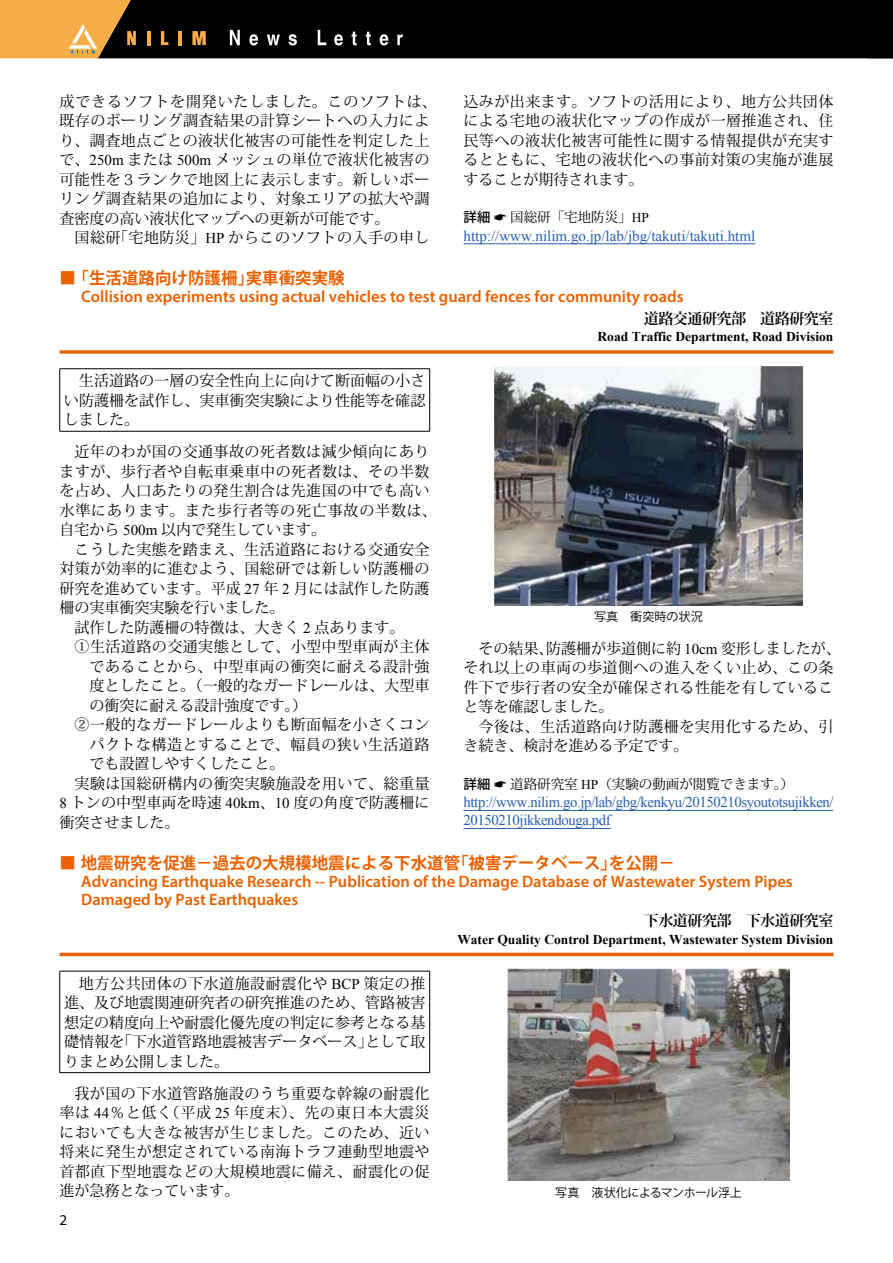
<style>
.page{position:relative;width:893px;height:1263px;background:#fff}
.page>*{position:absolute;margin:0;border:0;box-sizing:border-box;transform-origin:0 0}
.t1{font:600 16.5px/18px "Myriad Pro";color:#eb6100}
.t2{font:700 16.5px "Koz Go Pro";color:#eb6100}
.t3{font:15px/19.5px "Koz Min Pro";letter-spacing:.03em;color:#000;text-align:justify}
.t4{font:15px/18px "Times New Roman";letter-spacing:-.025em;color:#2660ad}
.t5{font:15px "Koz Min Pro";letter-spacing:.01em;color:#000}
.t6{font:15px "Koz Min Pro";color:#000}
.t7{font:15px "Times New Roman";color:#2660ad}
.t8{font:700 15px "Koz Min Pro";letter-spacing:-.03em;color:#000}
.t9{font:15px "Myriad Pro";color:#000}
.t10{font:700 13.5px "Times New Roman";color:#000}
.t11{font:13.5px "Koz Min Pro";color:#000}
.t12{font:500 13.5px "Koz Go Pro";color:#000}
.t13{font:12px "Koz Go Pro";letter-spacing:-.035em;color:#000}
.t14{font:12px "Koz Go Pro";letter-spacing:-.005em;color:#000}
.s1{font-family:"Times New Roman"}
</style>
<div class="page">
<div style="left:138px;top:0;width:730px;height:58px;background:#000"></div>
<hr style="left:147px;top:31px;width:3px;height:14px;background:#f6ad48">
<svg style="left:161px;top:31px;width:7px;height:14px"></svg>
<hr style="left:178px;top:31px;width:4px;height:14px;background:#f6ad48">
<svg style="left:192px;top:31px;width:14px;height:14px"></svg>
<svg style="left:230px;top:30px;width:10px;height:15px"></svg>
<svg style="left:249px;top:34px;width:9px;height:12px"></svg>
<svg style="left:267px;top:35px;width:13px;height:10px"></svg>
<svg style="left:289px;top:34px;width:8px;height:12px"></svg>
<svg style="left:318px;top:30px;width:8px;height:15px"></svg>
<svg style="left:334px;top:34px;width:9px;height:12px"></svg>
<svg style="left:352px;top:32px;width:5px;height:13px"></svg>
<svg style="left:366px;top:32px;width:5px;height:13px"></svg>
<svg style="left:380px;top:34px;width:8px;height:12px"></svg>
<svg style="left:397px;top:34px;width:6px;height:11px"></svg>
<svg style="left:0;top:0;width:138px;height:58px;background:#cf9442"></svg>
<div style="left:868px;top:0;width:25px;height:58px;background:#000"></div>
<svg style="left:60px;top:350px;width:773px;height:4px;background:#ed7825"></svg>
<hr style="left:60px;top:368px;width:370px;height:1px;background:#000">
<hr style="left:59px;top:369px;width:1px;height:62px;background:#000">
<hr style="left:429px;top:369px;width:1px;height:62px;background:#000">
<hr style="left:60px;top:431px;width:370px;height:1px;background:#000">
<hr style="left:463px;top:810px;width:370px;height:1px;background:#2660ad">
<hr style="left:463px;top:828px;width:147px;height:1px;background:#2660ad">
<img style="left:494px;top:366px;width:309px;height:239px">
<hr style="left:60px;top:953px;width:773px;height:3px;background:#eb6100">
<hr style="left:60px;top:971px;width:370px;height:1px;background:#000">
<hr style="left:59px;top:971px;width:1px;height:101px;background:#000">
<hr style="left:429px;top:971px;width:1px;height:101px;background:#000">
<hr style="left:60px;top:1072px;width:370px;height:1px;background:#000">
<img style="left:507px;top:969px;width:283px;height:212px">
<hr style="left:463px;top:243px;width:292px;height:1px;background:#2660ad">
<p class="t3" style="left:60px;top:91px;width:379px;text-align:left">成できるソフトを開発いたしました。このソフトは、既存のボーリング調査結果の計算シートへの入力により、調査地点ごとの液状化被害の可能性を判定した上で、<span class="s1">250m</span> または <span class="s1">500m</span> メッシュの単位で液状化被害の可能性を３ランクで地図上に表示します。新しいボーリング調査結果の追加により、対象エリアの拡大や調査密度の高い液状化マップへの更新が可能です。</p>
<p class="t3" style="left:75px;top:227px;width:356px">国総研「宅地防災」<span class="s1">HP</span> からこのソフトの入手の申し</p>
<p class="t3" style="left:463px;top:91px;width:372px">込みが出来ます。ソフトの活用により、地方公共団体による宅地の液状化マップの作成が一層推進され、住民等への液状化被害可能性に関する情報提供が充実するとともに、宅地の液状化への事前対策の実施が進展することが期待されます。</p>
<p class="t12" style="left:463px;top:209px;width:28px">詳細</p>
<p class="t11" style="left:510px;top:208px;width:140px">国総研「宅地防災」<span class="s1">HP</span></p>
<p class="t7" style="left:463px;top:225px;width:293px">http://www.nilim.go.jp/lab/jbg/takuti/takuti.html</p>
<p class="t2" style="left:60px;top:268px;width:287px">■「生活道路向け防護柵」実車衝突実験</p>
<p class="t1" style="left:81px;top:287px;width:604px">Collision experiments using actual vehicles to test guard fences for community roads</p>
<p class="t8" style="left:644px;top:307px;width:191px">道路交通研究部　道路研究室</p>
<p class="t10" style="left:598px;top:327px;width:237px">Road Traffic Department, Road Division</p>
<p class="t3" style="left:64px;top:370px;width:363px;text-indent:15px">生活道路の一層の安全性向上に向けて断面幅の小さい防護柵を試作し、実車衝突実験により性能等を確認しました。</p>
<p class="t3" style="left:60px;top:442px;width:379px;text-align:left;text-indent:15px">近年のわが国の交通事故の死者数は減少傾向にありますが、歩行者や自転車乗車中の死者数は、その半数を占め、人口あたりの発生割合は先進国の中でも高い水準にあります。また歩行者等の死亡事故の半数は、自宅から <span class="s1">500m</span> 以内で発生しています。</p>
<p class="t3" style="left:75px;top:539px;width:356px">こうした実態を踏まえ、生活道路における交通安全</p>
<p class="t3" style="left:60px;top:559px;width:371px">対策が効率的に進むよう、国総研では新しい防護柵の</p>
<p class="t5" style="left:60px;top:578px;width:371px">研究を進めています。平成 <span class="s1">27</span> 年 <span class="s1">2</span> 月には試作した防護</p>
<p class="t6" style="left:60px;top:597px;width:226px">柵の実車衝突実験を行いました。</p>
<p class="t6" style="left:75px;top:617px;width:331px">試作した防護柵の特徴は、大きく <span class="s1">2</span> 点あります。</p>
<p class="t3" style="left:75px;top:637px;width:356px">①生活道路の交通実態として、小型中型車両が主体</p>
<p class="t3" style="left:90px;top:656px;width:341px">であることから、中型車両の衝突に耐える設計強</p>
<p class="t5" style="left:90px;top:675px;width:341px">度としたこと。（一般的なガードレールは、大型車</p>
<p class="t6" style="left:90px;top:695px;width:219px">の衝突に耐える設計強度です。）</p>
<p class="t3" style="left:75px;top:715px;width:356px">②一般的なガードレールよりも断面幅を小さくコン</p>
<p class="t3" style="left:90px;top:734px;width:341px">パクトな構造とすることで、幅員の狭い生活道路</p>
<p class="t6" style="left:90px;top:753px;width:196px">でも設置しやすくしたこと。</p>
<p class="t3" style="left:75px;top:773px;width:356px">実験は国総研構内の衝突実験施設を用いて、総重量</p>
<p class="t5" style="left:60px;top:792px;width:371px"><span class="s1">8</span> トンの中型車両を時速 <span class="s1">40km</span>、<span class="s1">10</span> 度の角度で防護柵に</p>
<p class="t6" style="left:60px;top:812px;width:121px">衝突させました。</p>
<p class="t14" style="left:594px;top:609px;width:110px">写真　衝突時の状況</p>
<p class="t3" style="left:463px;top:638px;width:379px;text-align:left;text-indent:15px">その結果、防護柵が歩道側に約 <span class="s1">10cm</span> 変形しましたが、それ以上の車両の歩道側への進入をくい止め、この条件下で歩行者の安全が確保される性能を有していること等を確認しました。</p>
<p class="t3" style="left:463px;top:716px;width:371px;text-indent:15px">今後は、生活道路向け防護柵を実用化するため、引き続き、検討を進める予定です。</p>
<p class="t12" style="left:463px;top:775px;width:28px">詳細</p>
<p class="t11" style="left:510px;top:774px;width:285px">道路研究室 <span class="s1">HP</span>（実験の動画が閲覧できます。）</p>
<p class="t4" style="left:463px;top:793px;width:372px">http://www.nilim.go.jp/lab/gbg/kenkyu/20150210syoutotsujikken/<br>20150210jikkendouga.pdf</p>
<p class="t2" style="left:60px;top:852px;width:617px">■ 地震研究を促進－過去の大規模地震による下水道管「被害データベース」を公開－</p>
<p class="t1" style="left:81px;top:872px;width:713px">Advancing Earthquake Research -- Publication of the Damage Database of Wastewater System Pipes<br>Damaged by Past Earthquakes</p>
<p class="t8" style="left:644px;top:910px;width:191px">下水道研究部　下水道研究室</p>
<p class="t10" style="left:457px;top:930px;width:378px">Water Quality Control Department, Wastewater System Division</p>
<p class="t3" style="left:64px;top:973px;width:363px;text-indent:15px">地方公共団体の下水道施設耐震化や <span class="s1">BCP</span> 策定の推進、及び地震関連研究者の研究推進のため、管路被害想定の精度向上や耐震化優先度の判定に参考となる基礎情報を「下水道管路地震被害データベース」として取りまとめ公開しました。</p>
<p class="t3" style="left:60px;top:1083px;width:372px;text-indent:15px">我が国の下水道管路施設のうち重要な幹線の耐震化率は <span class="s1">44</span>％と低く（平成 <span class="s1">25</span> 年度末）、先の東日本大震災においても大きな被害が生じました。このため、近い将来に発生が想定されている南海トラフ連動型地震や首都直下型地震などの大規模地震に備え、耐震化の促進が急務となっています。</p>
<p class="t13" style="left:555px;top:1185px;width:188px">写真　液状化によるマンホール浮上</p>
<p class="t9" style="left:60px;top:1210px;width:9px">2</p>
</div>
